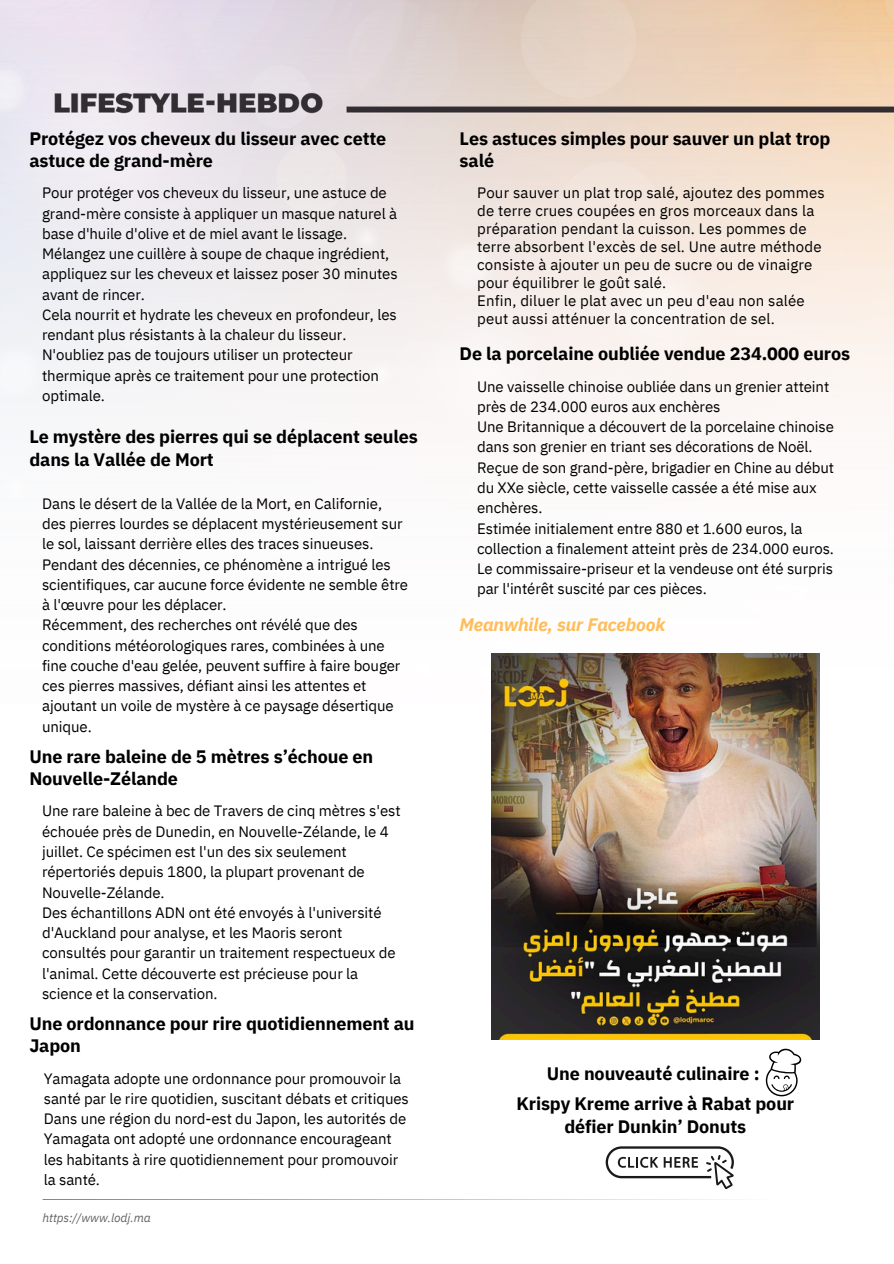
<style>
.page{position:relative;width:894px;height:1264px;background:#fff}
.page>*{position:absolute;margin:0;border:0;box-sizing:border-box;transform-origin:0 0}
.t1{font:700 18px/21.9px "IBM Plex Sans";letter-spacing:-.005em;color:#000}
.t2{font:italic 700 18px "IBM Plex Sans";letter-spacing:-.005em;color:#ffbd59}
.t3{font:15px/20.2px "IBM Plex Sans";letter-spacing:-.005em;color:#000}
.t4{font:italic 12px "IBM Plex Sans";letter-spacing:-.005em;color:#646464}
</style>
<div class="page">
<img style="left:0;top:0;width:893px;height:1200px">
<svg style="left:43px;top:1199px;width:807px;height:1px"></svg>
<img style="left:491px;top:653px;width:328px;height:386px">
<svg style="left:764px;top:1046px;width:40px;height:50px"></svg>
<svg style="left:605px;top:1146px;width:128px;height:43px"></svg>
<h1 class="t1" style="left:29px;top:127px;width:358px">Protégez vos cheveux du lisseur avec cette astuce de grand-mère</h1>
<h2 class="t3" style="left:42px;top:183px;width:357px">Pour protéger vos cheveux du lisseur, une astuce de grand-mère consiste à appliquer un masque naturel à base d'huile d'olive et de miel avant le lissage.<br>Mélangez une cuillère à soupe de chaque ingrédient, appliquez sur les cheveux et laissez poser 30 minutes avant de rincer.<br>Cela nourrit et hydrate les cheveux en profondeur, les rendant plus résistants à la chaleur du lisseur.<br>N'oubliez pas de toujours utiliser un protecteur thermique après ce traitement pour une protection optimale.</h2>
<h1 class="t1" style="left:29px;top:425px;width:390px;line-height:22.5px">Le mystère des pierres qui se déplacent seules dans la Vallée de Mort</h1>
<h2 class="t3" style="left:42px;top:493px;width:367px">Dans le désert de la Vallée de la Mort, en Californie, des pierres lourdes se déplacent mystérieusement sur le sol, laissant derrière elles des traces sinueuses.<br>Pendant des décennies, ce phénomène a intrigué les scientifiques, car aucune force évidente ne semble être à l'œuvre pour les déplacer.<br>Récemment, des recherches ont révélé que des conditions météorologiques rares, combinées à une fine couche d'eau gelée, peuvent suffire à faire bouger ces pierres massives, défiant ainsi les attentes et ajoutant un voile de mystère à ce paysage désertique unique.</h2>
<h1 class="t1" style="left:29px;top:745px;width:345px">Une rare baleine de 5 mètres s’échoue en<br>Nouvelle-Zélande</h1>
<h2 class="t3" style="left:42px;top:800px;width:360px">Une rare baleine à bec de Travers de cinq mètres s'est échouée près de Dunedin, en Nouvelle-Zélande, le 4 juillet. Ce spécimen est l'un des six seulement répertoriés depuis 1800, la plupart provenant de Nouvelle-Zélande.<br>Des échantillons ADN ont été envoyés à l'université d'Auckland pour analyse, et les Maoris seront consultés pour garantir un traitement respectueux de l'animal. Cette découverte est précieuse pour la science et la conservation.</h2>
<h1 class="t1" style="left:29px;top:1011px;width:387px;line-height:22.5px">Une ordonnance pour rire quotidiennement au<br>Japon</h1>
<p class="t3" style="left:44px;top:1067px;width:366px">Yamagata adopte une ordonnance pour promouvoir la santé par le rire quotidien, suscitant débats et critiques Dans une région du nord-est du Japon, les autorités de Yamagata ont adopté une ordonnance encourageant les habitants à rire quotidiennement pour promouvoir la santé.</p>
<h1 class="t4" style="left:43px;top:1209px;width:110px">https://www.lodj.ma</h1>
<h2 class="t1" style="left:459px;top:127px;width:372px">Les astuces simples pour sauver un plat trop salé</h2>
<h2 class="t3" style="left:477px;top:184px;width:349px;line-height:18px">Pour sauver un plat trop salé, ajoutez des pommes de terre crues coupées en gros morceaux dans la préparation pendant la cuisson. Les pommes de terre absorbent l'excès de sel. Une autre méthode consiste à ajouter un peu de sucre ou de vinaigre pour équilibrer le goût salé.<br>Enfin, diluer le plat avec un peu d'eau non salée peut aussi atténuer la concentration de sel.</h2>
<h1 class="t1" style="left:459px;top:342px;width:392px">De la porcelaine oubliée vendue 234.000 euros</h1>
<p class="t3" style="left:477px;top:376px;width:358px">Une vaisselle chinoise oubliée dans un grenier atteint près de 234.000 euros aux enchères<br>Une Britannique a découvert de la porcelaine chinoise dans son grenier en triant ses décorations de Noël.<br>Reçue de son grand-père, brigadier en Chine au début du XXe siècle, cette vaisselle cassée a été mise aux enchères.<br>Estimée initialement entre 880 et 1.600 euros, la collection a finalement atteint près de 234.000 euros.<br>Le commissaire-priseur et la vendeuse ont été surpris par l'intérêt suscité par ces pièces.</p>
<h1 class="t2" style="left:459px;top:612px;width:207px">Meanwhile, sur Facebook</h1>
<h2 class="t1" style="left:546px;top:1062px;width:214px">Une nouveauté culinaire :</h2>
<h1 class="t1" style="left:516px;top:1092px;width:279px;line-height:22.5px;text-align:center">Krispy Kreme arrive à Rabat pour défier Dunkin’ Donuts</h1>
</div>
